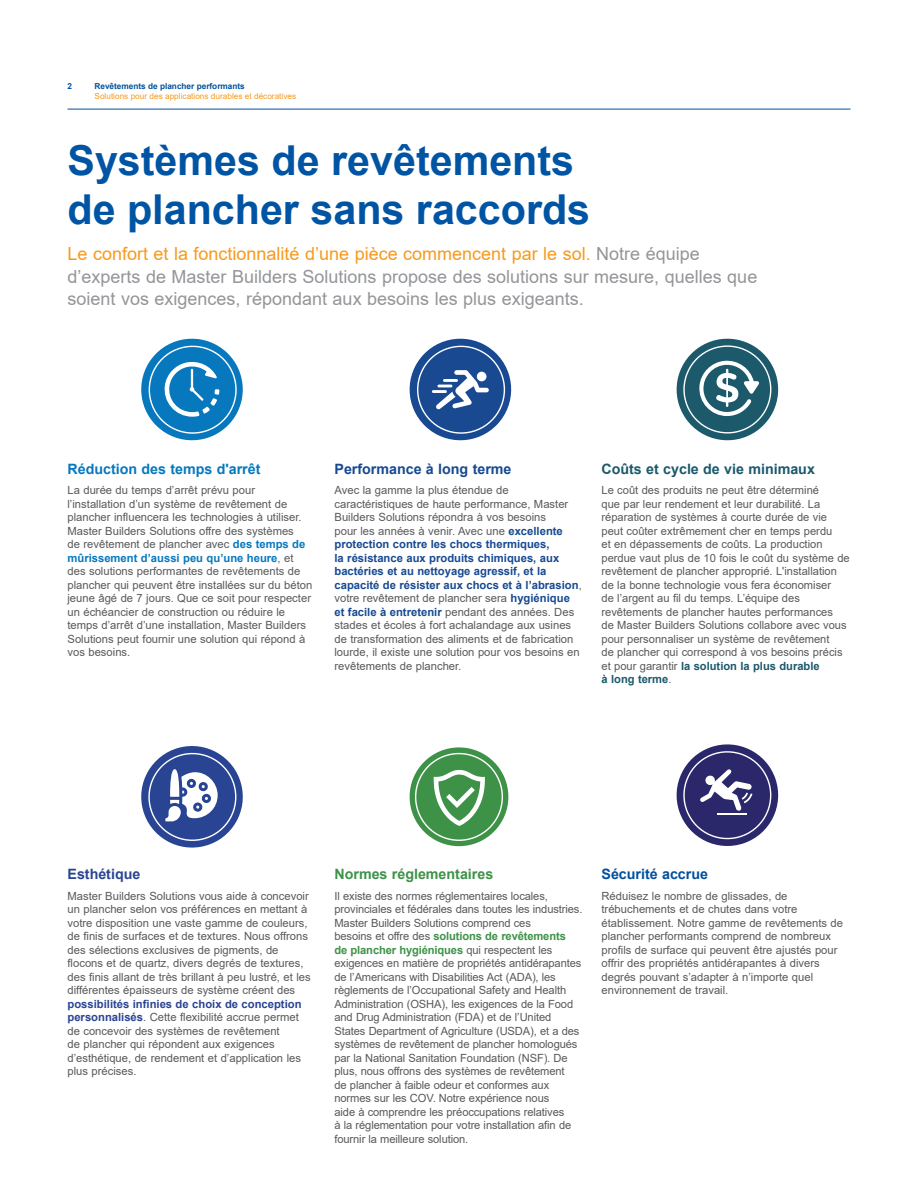
<style>
.page{position:relative;width:918px;height:1188px;background:#fff}
.page>*{position:absolute;margin:0;border:0;box-sizing:border-box;transform-origin:0 0}
.t1{font:700 41.25px/48.8px "Arial";color:#0054a4}
.t2{font:18px/22.5px "Arial";color:#939598}
.t3{font:700 14.25px "Arial";color:#1b596b}
.t4{font:700 14.25px "Arial";color:#0778be}
.t5{font:700 14.25px "Arial";color:#184991}
.t6{font:700 14.25px "Arial";color:#3e9248}
.t7{font:700 14.25px "Arial";color:#00509e}
.t8{font:700 14.25px "Arial";color:#2a4494}
.t9{font:11.25px/13.5px "Arial";color:#58595b}
.t10{font:8.25px "Arial";color:#f8991d}
.t11{font:700 8.25px "Arial";color:#00509e}
.s1{color:#f8991d}
.s2{font-weight:700;color:#0778be}
.s3{font-weight:700;color:#184991}
.s4{font-weight:700;color:#1b596b}
.s5{font-weight:700;color:#2a4494}
.s6{font-weight:700;color:#3e9248}
</style>
<div class="page">
<hr style="left:68px;top:109px;width:782px;height:1px;background:#00509e">
<svg style="left:141px;top:338px;width:102px;height:103px"></svg>
<svg style="left:409px;top:338px;width:103px;height:103px"></svg>
<div style="left:477px;top:372px;width:9px;height:9px;background:#fff;border-radius:50%"></div>
<svg style="left:676px;top:338px;width:103px;height:103px"></svg>
<svg style="left:141px;top:746px;width:102px;height:102px"></svg>
<svg style="left:410px;top:748px;width:98px;height:97px"></svg>
<svg style="left:676px;top:744px;width:103px;height:102px"></svg>
<p class="t11" style="left:68px;top:80px;width:6px">2</p>
<p class="t11" style="left:95px;top:80px;width:152px">Revêtements de plancher performants</p>
<p class="t10" style="left:95px;top:90px;width:203px">Solutions pour des applications durables et décoratives</p>
<h1 class="t1" style="left:68px;top:137px;width:524px">Systèmes de revêtements de plancher sans raccords</h1>
<h2 class="t2" style="left:68px;top:242px;width:691px"><span class="s1">Le confort et la fonctionnalité d’une pièce commencent par le sol.</span> Notre équipe d’experts de Master Builders Solutions propose des solutions sur mesure, quelles que soient vos exigences, répondant aux besoins les plus exigeants.</h2>
<p class="t4" style="left:68px;top:459px;width:195px">Réduction des temps d'arrêt</p>
<p class="t9" style="left:68px;top:483px;width:246px">La durée du temps d’arrêt prévu pour l’installation d’un système de revêtement de plancher influencera les technologies à utiliser.<br>Master Builders Solutions offre des systèmes<br>de revêtement de plancher avec <span class="s2">des temps de mûrissement d’aussi peu qu’une heure</span>, et des solutions performantes de revêtements de plancher qui peuvent être installées sur du béton jeune âgé de 7 jours. Que ce soit pour respecter un échéancier de construction ou réduire le temps d’arrêt d’une installation, Master Builders Solutions peut fournir une solution qui répond à vos besoins.</p>
<p class="t5" style="left:334px;top:459px;width:178px">Performance à long terme</p>
<p class="t9" style="left:334px;top:483px;width:249px">Avec la gamme la plus étendue de caractéristiques de haute performance, Master Builders Solutions répondra à vos besoins<br>pour les années à venir. Avec une <span class="s3">excellente protection contre les chocs thermiques,<br>la résistance aux produits chimiques, aux bactéries et au nettoyage agressif, et la capacité de résister aux chocs et à l’abrasion</span>, votre revêtement de plancher sera <span class="s3">hygiénique et facile à entretenir</span> pendant des années. Des stades et écoles à fort achalandage aux usines de transformation des aliments et de fabrication lourde, il existe une solution pour vos besoins en revêtements de plancher.</p>
<p class="t3" style="left:602px;top:459px;width:215px">Coûts et cycle de vie minimaux</p>
<p class="t9" style="left:602px;top:483px;width:250px">Le coût des produits ne peut être déterminé<br>que par leur rendement et leur durabilité. La réparation de systèmes à courte durée de vie peut coûter extrêmement cher en temps perdu<br>et en dépassements de coûts. La production perdue vaut plus de 10 fois le coût du système de revêtement de plancher approprié. L'installation de la bonne technologie vous fera économiser<br>de l’argent au fil du temps. L’équipe des revêtements de plancher hautes performances<br>de Master Builders Solutions collabore avec vous pour personnaliser un système de revêtement<br>de plancher qui correspond à vos besoins précis et pour garantir <span class="s4">la solution la plus durable<br>à long terme</span>.</p>
<p class="t8" style="left:68px;top:864px;width:74px">Esthétique</p>
<p class="t9" style="left:68px;top:889px;width:245px">Master Builders Solutions vous aide à concevoir un plancher selon vos préférences en mettant à votre disposition une vaste gamme de couleurs, de finis de surfaces et de textures. Nous offrons des sélections exclusives de pigments, de flocons et de quartz, divers degrés de textures, des finis allant de très brillant à peu lustré, et les différentes épaisseurs de système créent des</p>
<p class="t9" style="left:68px;top:997px;width:236px"><span class="s5">possibilités infinies de choix de conception personnalisés</span>. Cette flexibilité accrue permet de concevoir des systèmes de revêtement<br>de plancher qui répondent aux exigences d’esthétique, de rendement et d’application les plus précises.</p>
<p class="t6" style="left:334px;top:864px;width:160px">Normes réglementaires</p>
<p class="t9" style="left:334px;top:889px;width:250px">Il existe des normes réglementaires locales, provinciales et fédérales dans toutes les industries.<br>Master Builders Solutions comprend ces<br>besoins et offre des <span class="s6">solutions de revêtements<br>de plancher hygiéniques</span> qui respectent les exigences en matière de propriétés antidérapantes de l’Americans with Disabilities Act (ADA), les règlements de l’Occupational Safety and Health Administration (OSHA), les exigences de la Food and Drug Administration (FDA) et de l’United States Department of Agriculture (USDA), et a des systèmes de revêtement de plancher homologués par la National Sanitation Foundation (NSF). De plus, nous offrons des systèmes de revêtement<br>de plancher à faible odeur et conformes aux normes sur les COV. Notre expérience nous<br>aide à comprendre les préoccupations relatives<br>à la réglementation pour votre installation afin de fournir la meilleure solution.</p>
<p class="t7" style="left:602px;top:864px;width:108px">Sécurité accrue</p>
<p class="t9" style="left:602px;top:889px;width:243px">Réduisez le nombre de glissades, de trébuchements et de chutes dans votre établissement. Notre gamme de revêtements de plancher performants comprend de nombreux profils de surface qui peuvent être ajustés pour offrir des propriétés antidérapantes à divers degrés pouvant s’adapter à n’importe quel environnement de travail.</p>
</div>
